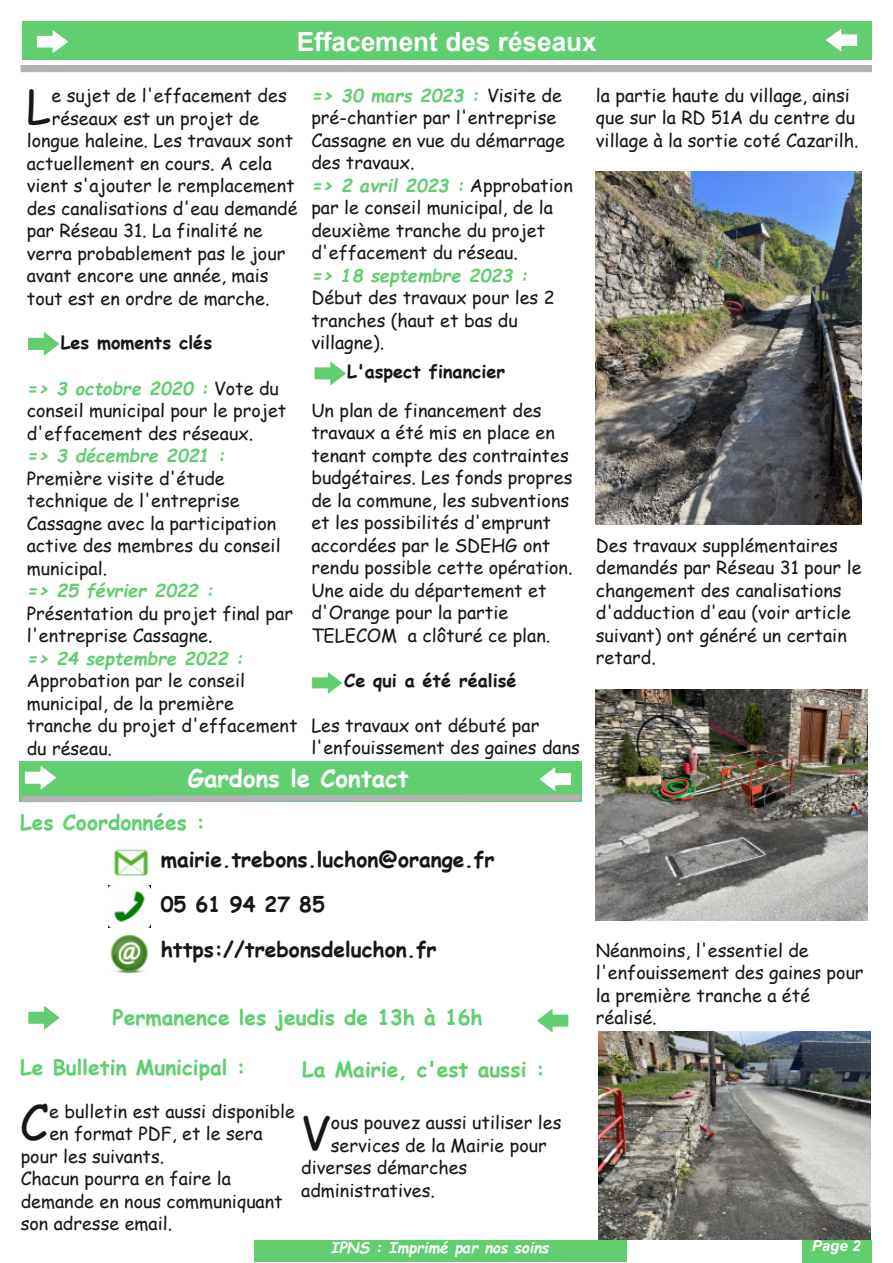
<style>
.page{position:relative;width:893px;height:1263px;background:#fff}
.page>*{position:absolute;margin:0;border:0;box-sizing:border-box;transform-origin:0 0}
.t1{font:47.55px "Comic Sans MS";color:#181715}
.t2{font:45.6px "Comic Sans MS";color:#181715}
.t3{font:45.15px "Comic Sans MS";color:#181715}
.t4{font:700 26.25px "Arial";color:#fff}
.t5{font:700 24px "Comic Sans MS";color:#fff}
.t6{font:700 21px "Comic Sans MS";color:#61ce70}
.t7{font:700 21px/45px "Comic Sans MS";color:#181715}
.t8{font:18px/22.5px "Comic Sans MS";color:#181715}
.t9{font:italic 700 18px "Comic Sans MS";color:#61ce70}
.t10{font:700 18px "Comic Sans MS";color:#181715}
.t11{font:italic 700 15px "Comic Sans MS";color:#fff}
.t12{font:italic 700 15px "Arial";color:#fff}
.s1{font-weight:700;font-style:italic;color:#61ce70}
</style>
<div class="page">
<div style="left:254px;top:1240px;width:373px;height:21px;background:#61ce70"></div>
<div style="left:802px;top:1240px;width:69px;height:23px;background:#61ce70"></div>
<svg style="left:28px;top:332px;width:32px;height:24px"></svg>
<img style="left:596px;top:172px;width:265px;height:352px">
<img style="left:595px;top:689px;width:272px;height:231px">
<div style="left:22px;top:21px;width:850px;height:39px;background:#61ce70"></div>
<div style="left:21px;top:65px;width:851px;height:7px;background:#b2b2b1"></div>
<svg style="left:37px;top:30px;width:31px;height:23px"></svg>
<svg style="left:826px;top:29px;width:31px;height:23px"></svg>
<svg style="left:315px;top:361px;width:31px;height:24px"></svg>
<svg style="left:312px;top:672px;width:30px;height:22px"></svg>
<img style="left:112px;top:848px;width:37px;height:29px">
<img style="left:108px;top:885px;width:43px;height:42px">
<img style="left:110px;top:934px;width:38px;height:40px">
<div style="left:19px;top:761px;width:563px;height:40px;background:#61ce70"></div>
<svg style="left:19px;top:766px;width:563px;height:37px"></svg>
<svg style="left:28px;top:1006px;width:32px;height:24px"></svg>
<svg style="left:537px;top:1008px;width:31px;height:25px"></svg>
<img style="left:598px;top:1032px;width:272px;height:207px">
<h3 class="t4" style="left:297px;top:28px;width:302px">Effacement des réseaux</h3>
<h3 class="t3" style="left:26px;top:73px;width:26px">L</h3>
<p class="t8" style="left:52px;top:84px;width:237px">e sujet de l'effacement des</p>
<p class="t8" style="left:52px;top:106px;width:209px">réseaux est un projet de</p>
<p class="t8" style="left:27px;top:129px;width:268px">longue haleine. Les travaux sont</p>
<p class="t8" style="left:27px;top:151px;width:247px">actuellement en cours. A cela</p>
<p class="t8" style="left:27px;top:174px;width:269px">vient s'ajouter le remplacement</p>
<p class="t8" style="left:27px;top:196px;width:272px">des canalisations d'eau demandé</p>
<p class="t8" style="left:27px;top:219px;width:237px">par Réseau 31. La finalité ne</p>
<p class="t8" style="left:27px;top:241px;width:260px">verra probablement pas le jour</p>
<p class="t8" style="left:27px;top:264px;width:243px">avant encore une année, mais</p>
<p class="t8" style="left:27px;top:286px;width:244px">tout est en ordre de marche.</p>
<p class="t10" style="left:61px;top:329px;width:153px">Les moments clés</p>
<p class="t8" style="left:27px;top:376px;width:261px"><span class="s1">=&gt; 3 octobre 2020 :</span> Vote du conseil municipal pour le projet d'effacement des réseaux.</p>
<p class="t9" style="left:27px;top:442px;width:200px">=&gt; 3 décembre 2021 :</p>
<p class="t8" style="left:27px;top:466px;width:255px">Première visite d'étude technique de l'entreprise<br>Cassagne avec la participation active des membres du conseil municipal.</p>
<p class="t9" style="left:27px;top:577px;width:189px">=&gt; 25 février 2022 :</p>
<p class="t8" style="left:27px;top:601px;width:268px">Présentation du projet final par l'entreprise Cassagne.</p>
<p class="t9" style="left:27px;top:645px;width:218px">=&gt; 24 septembre 2022 :</p>
<p class="t8" style="left:27px;top:669px;width:272px">Approbation par le conseil municipal, de la première tranche du projet d'effacement du réseau.</p>
<p class="t8" style="left:311px;top:83px;width:263px"><span class="s1">=&gt; 30 mars 2023 :</span> Visite de pré-chantier par l'entreprise<br>Cassagne en vue du démarrage des travaux.<br><span class="s1">=&gt; 2 avril 2023 :</span> Approbation par le conseil municipal, de la deuxième tranche du projet d'effacement du réseau.</p>
<p class="t9" style="left:311px;top:262px;width:218px">=&gt; 18 septembre 2023 :</p>
<p class="t8" style="left:311px;top:286px;width:245px">Début des travaux pour les 2 tranches (haut et bas du villagne).</p>
<p class="t10" style="left:347px;top:358px;width:160px">L'aspect financier</p>
<p class="t8" style="left:311px;top:398px;width:263px">Un plan de financement des travaux a été mis en place en tenant compte des contraintes budgétaires. Les fonds propres de la commune, les subventions et les possibilités d'emprunt accordées par le SDEHG ont rendu possible cette opération.<br>Une aide du département et d'Orange pour la partie<br>TELECOM a clôturé ce plan.</p>
<p class="t10" style="left:344px;top:667px;width:174px">Ce qui a été réalisé</p>
<p class="t8" style="left:311px;top:713px;width:270px">Les travaux ont débuté par l'enfouissement des gaines dans</p>
<h3 class="t5" style="left:188px;top:761px;width:223px">Gardons le Contact</h3>
<p class="t6" style="left:20px;top:807px;width:187px">Les Coordonnées :</p>
<p class="t7" style="left:161px;top:836px;width:335px">mairie.trebons.luchon@orange.fr<br>05 61 94 27 85 https://trebonsdeluchon.fr</p>
<p class="t6" style="left:113px;top:1002px;width:372px">Permanence les jeudis de 13h à 16h</p>
<p class="t6" style="left:20px;top:1052px;width:227px">Le Bulletin Municipal :</p>
<h1 class="t1" style="left:20px;top:1087px;width:30px">C</h1>
<p class="t8" style="left:49px;top:1099px;width:247px">e bulletin est aussi disponible</p>
<p class="t6" style="left:302px;top:1053px;width:244px">La Mairie, c'est aussi :</p>
<h2 class="t2" style="left:300px;top:1099px;width:31px">V</h2>
<p class="t8" style="left:331px;top:1110px;width:232px">ous pouvez aussi utiliser les</p>
<p class="t8" style="left:49px;top:1122px;width:215px">en format PDF, et le sera</p>
<p class="t8" style="left:21px;top:1144px;width:145px">pour les suivants.</p>
<p class="t8" style="left:21px;top:1167px;width:212px">Chacun pourra en faire la</p>
<p class="t8" style="left:21px;top:1189px;width:263px">demande en nous communiquant</p>
<p class="t8" style="left:21px;top:1212px;width:153px">son adresse email.</p>
<p class="t8" style="left:331px;top:1133px;width:217px">services de la Mairie pour</p>
<p class="t8" style="left:301px;top:1155px;width:168px">diverses démarches</p>
<p class="t8" style="left:301px;top:1178px;width:135px">administratives.</p>
<p class="t8" style="left:596px;top:83px;width:264px">la partie haute du village, ainsi que sur la RD 51A du centre du village à la sortie coté Cazarilh.</p>
<p class="t8" style="left:596px;top:533px;width:267px">Des travaux supplémentaires demandés par Réseau 31 pour le changement des canalisations d'adduction d'eau (voir article suivant) ont généré un certain retard.</p>
<p class="t8" style="left:596px;top:938px;width:269px">Néanmoins, l'essentiel de l'enfouissement des gaines pour la première tranche a été réalisé.</p>
<p class="t11" style="left:331px;top:1236px;width:220px">IPNS : Imprimé par nos soins</p>
<p class="t12" style="left:812px;top:1238px;width:50px">Page 2</p>
</div>
